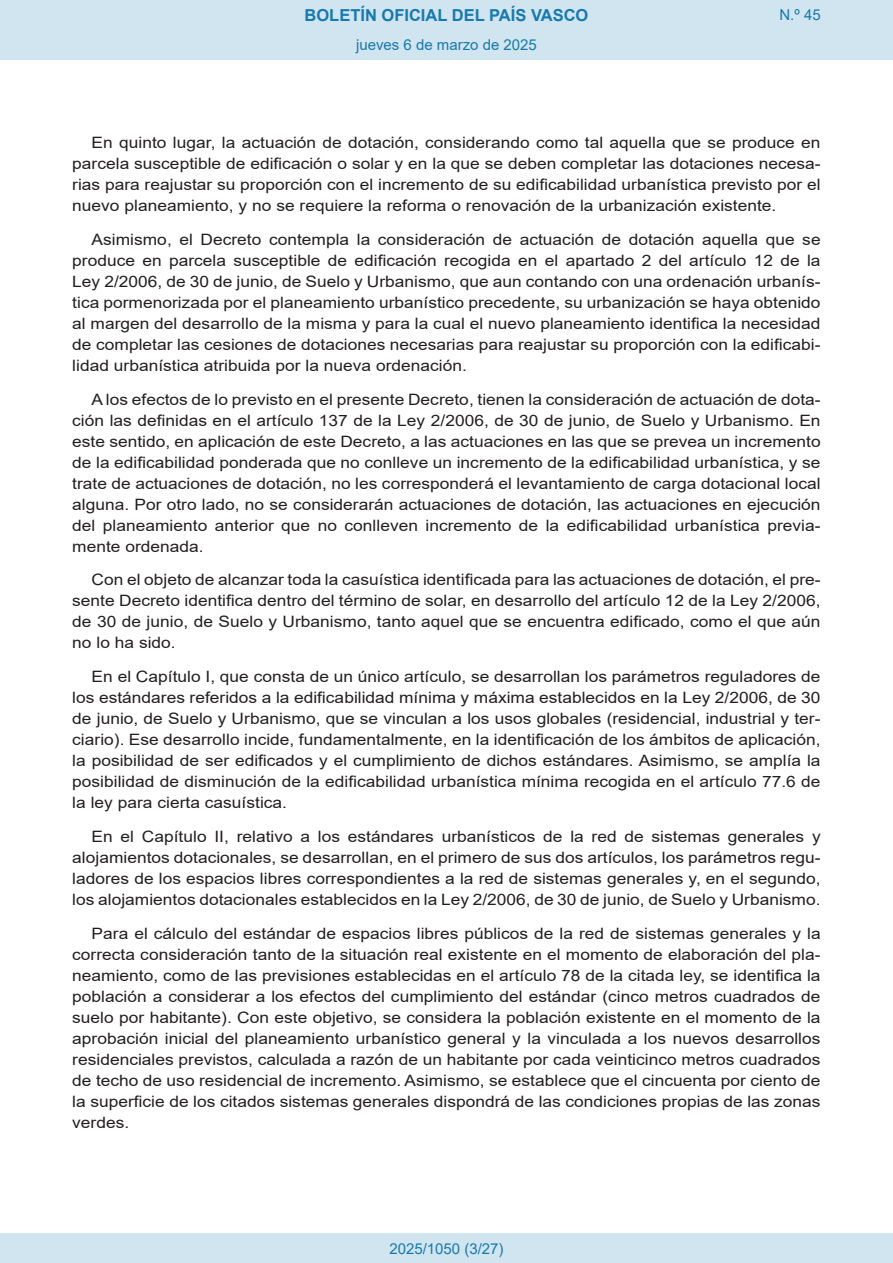
<style>
.page{position:relative;width:893px;height:1263px;background:#fff}
.page>*{position:absolute;margin:0;border:0;box-sizing:border-box;transform-origin:0 0}
.t1{font:700 16.5px "Arial";color:#1879ad}
.BOPVDetalle{font:15.6px/21px "Arial";color:#231f20;text-align:justify;scale:1.11 1}
.Paginacion_Centro{font:15px "Arial";color:#1879ad}
</style>
<div class="page">
<div style="left:0;top:0;width:893px;height:60px;background:#d0e5f0"></div>
<div style="left:0;top:1233px;width:893px;height:30px;background:#d0e5f0"></div>
<p class="t1" style="left:305px;top:3px;width:285px">BOLETÍN OFICIAL DEL PAÍS VASCO</p>
<p class="Paginacion_Centro" style="left:356px;top:35px;width:182px">jueves 6 de marzo de 2025</p>
<p class="Paginacion_Centro" style="left:779px;top:5px;width:43px">N.º 45</p>
<p class="BOPVDetalle" style="left:72px;top:132px;width:676px;text-indent:19px">En quinto lugar, la actuación de dotación, considerando como tal aquella que se produce en parcela susceptible de edificación o solar y en la que se deben completar las dotaciones necesa&shy;rias para reajustar su proporción con el incremento de su edificabilidad urbanística previsto por el nuevo planeamiento, y no se requiere la reforma o renovación de la urbanización existente.</p>
<p class="BOPVDetalle" style="left:72px;top:229px;width:676px;text-indent:19px">Asimismo, el Decreto contempla la consideración de actuación de dotación aquella que se produce en parcela susceptible de edificación recogida en el apartado 2 del artículo 12 de la Ley 2/2006, de 30 de junio, de Suelo y Urbanismo, que aun contando con una ordenación urbanís&shy;tica pormenorizada por el planeamiento urbanístico precedente, su urbanización se haya obtenido al margen del desarrollo de la misma y para la cual el nuevo planeamiento identifica la necesidad de completar las cesiones de dotaciones necesarias para reajustar su proporción con la edificabi&shy;lidad urbanística atribuida por la nueva ordenación.</p>
<p class="BOPVDetalle" style="left:72px;top:389px;width:676px;text-indent:19px">A los efectos de lo previsto en el presente Decreto, tienen la consideración de actuación de dota&shy;ción las definidas en el artículo 137 de la Ley 2/2006, de 30 de junio, de Suelo y Urbanismo. En este sentido, en aplicación de este Decreto, a las actuaciones en las que se prevea un incremento de la edificabilidad ponderada que no conlleve un incremento de la edificabilidad urbanística, y se trate de actuaciones de dotación, no les corresponderá el levantamiento de carga dotacional local alguna. Por otro lado, no se considerarán actuaciones de dotación, las actuaciones en ejecución del planeamiento anterior que no conlleven incremento de la edificabilidad urbanística previa&shy;mente ordenada.</p>
<p class="BOPVDetalle" style="left:72px;top:569px;width:676px;text-indent:19px">Con el objeto de alcanzar toda la casuística identificada para las actuaciones de dotación, el pre&shy;sente Decreto identifica dentro del término de solar, en desarrollo del artículo 12 de la Ley 2/2006, de 30 de junio, de Suelo y Urbanismo, tanto aquel que se encuentra edificado, como el que aún no lo ha sido.</p>
<p class="BOPVDetalle" style="left:72px;top:666px;width:676px;text-indent:19px">En el Capítulo I, que consta de un único artículo, se desarrollan los parámetros reguladores de los estándares referidos a la edificabilidad mínima y máxima establecidos en la Ley 2/2006, de 30 de junio, de Suelo y Urbanismo, que se vinculan a los usos globales (residencial, industrial y ter&shy;ciario). Ese desarrollo incide, fundamentalmente, en la identificación de los ámbitos de aplicación, la posibilidad de ser edificados y el cumplimiento de dichos estándares. Asimismo, se amplía la posibilidad de disminución de la edificabilidad urbanística mínima recogida en el artículo 77.6 de la ley para cierta casuística.</p>
<p class="BOPVDetalle" style="left:72px;top:826px;width:676px;text-indent:19px">En el Capítulo II, relativo a los estándares urbanísticos de la red de sistemas generales y alojamientos dotacionales, se desarrollan, en el primero de sus dos artículos, los parámetros regu&shy;ladores de los espacios libres correspondientes a la red de sistemas generales y, en el segundo, los alojamientos dotacionales establecidos en la Ley 2/2006, de 30 de junio, de Suelo y Urbanismo.</p>
<p class="BOPVDetalle" style="left:72px;top:923px;width:676px;text-indent:19px">Para el cálculo del estándar de espacios libres públicos de la red de sistemas generales y la correcta consideración tanto de la situación real existente en el momento de elaboración del pla&shy;neamiento, como de las previsiones establecidas en el artículo 78 de la citada ley, se identifica la población a considerar a los efectos del cumplimiento del estándar (cinco metros cuadrados de suelo por habitante). Con este objetivo, se considera la población existente en el momento de la aprobación inicial del planeamiento urbanístico general y la vinculada a los nuevos desarrollos residenciales previstos, calculada a razón de un habitante por cada veinticinco metros cuadrados de techo de uso residencial de incremento. Asimismo, se establece que el cincuenta por ciento de la superficie de los citados sistemas generales dispondrá de las condiciones propias de las zonas verdes.</p>
<p class="Paginacion_Centro" style="left:389px;top:1238px;width:116px">2025/1050 (3/27)</p>
</div>
